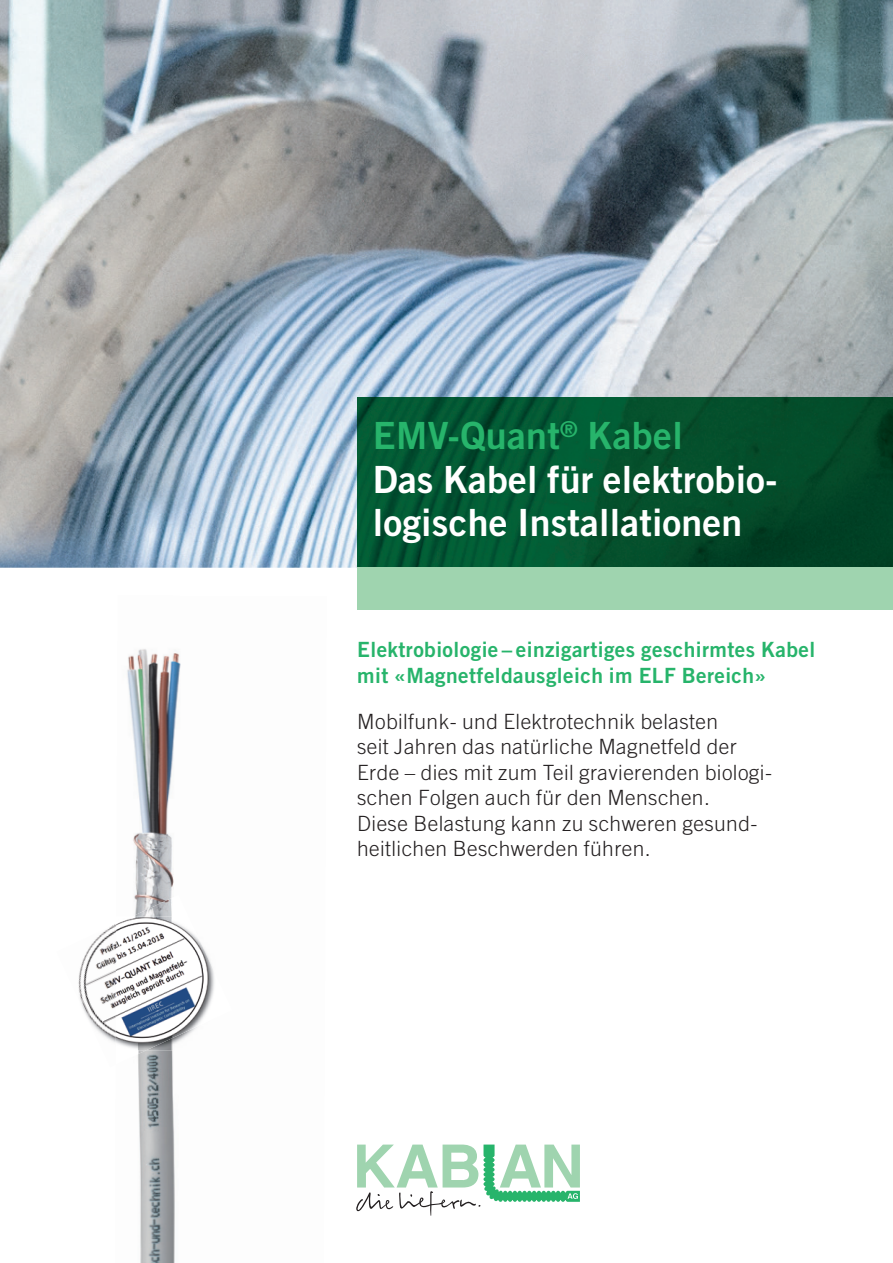
<style>
.page{position:relative;width:893px;height:1263px;background:#fff}
.page>*{position:absolute;margin:0;border:0;box-sizing:border-box;transform-origin:0 0}
.t1{font:37.5px/43.5px "Trade Gothic Bold Two";letter-spacing:.005em;color:#fff}
.t2{font:300 21px/25.5px "Trade Gothic";letter-spacing:.02em;color:#231f20}
.t3{font:21px/25.5px "Trade Gothic Bold Two";letter-spacing:.02em;color:#27b46b}
.s1{color:#27b46b}
</style>
<div class="page">
<img style="left:127px;top:649px;width:54px;height:614px">
<img style="left:0;top:0;width:893px;height:568px">
<img style="left:357px;top:398px;width:536px;height:170px">
<div style="left:357px;top:568px;width:536px;height:42px;background:#9fd4af"></div>
<svg style="left:356px;top:1144px;width:224px;height:72px"></svg>
<img style="left:132px;top:895px;width:49px;height:21px">
<img style="left:127px;top:1050px;width:19px;height:14px">
<img style="left:78px;top:924px;width:38px;height:119px">
<img style="left:116px;top:916px;width:98px;height:134px">
<h1 class="t1" style="left:373px;top:413px;width:406px"><span class="s1">EMV-Quant</span><sup>®</sup> <span class="s1">Kabel<br></span>Das Kabel für elektrobio&shy;logische Installationen</h1>
<p class="t3" style="left:357px;top:637px;width:459px">Elektrobiologie – einzigartiges geschirmtes Kabel mit «Magnetfeldausgleich im ELF Bereich»</p>
<p class="t2" style="left:357px;top:708px;width:416px">Mobilfunk- und Elektrotechnik belasten<br>seit Jahren das natürliche Magnetfeld der Erde – dies mit zum Teil gravierenden biologi&shy;schen Folgen auch für den Menschen.<br>Diese Belastung kann zu schweren gesund&shy;heitlichen Beschwerden führen.</p>
</div>
